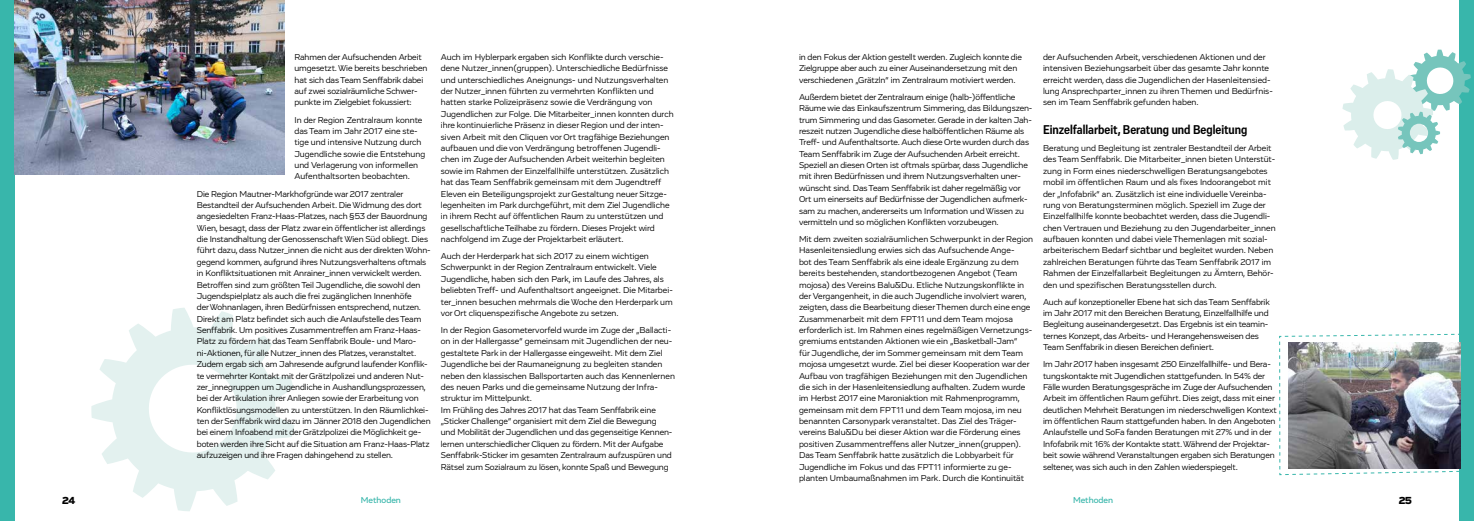
<style>
.page{position:relative;width:1474px;height:521px;background:#fff}
.page>*{position:absolute;margin:0;border:0;box-sizing:border-box;transform-origin:0 0}
.t1{font:700 13.12px "Vito Condensed";color:#000}
.t2{font:900 10.5px "Vito";color:#000}
.t3{font:8.75px/11.4px "Vito";letter-spacing:-.01em;color:#000}
.t4{font:500 8.75px "Vito";color:#38b6ab}
</style>
<div class="page">
<svg style="left:91px;top:308px;width:203px;height:203px"></svg>
<div style="left:1458px;top:0;width:15px;height:521px;background:#38b6ab"></div>
<div style="left:0;top:0;width:15px;height:521px;background:#38b6ab"></div>
<img style="left:15px;top:0;width:269px;height:174px">
<img style="left:1279px;top:333px;width:182px;height:142px">
<svg style="left:1342px;top:50px;width:128px;height:110px"></svg>
<p class="t3" style="left:294px;top:51px;width:134px">Rahmen der Aufsuchenden Arbeit umgesetzt. Wie bereits beschrieben hat sich das Team Senffabrik dabei auf zwei sozialräumliche Schwer&shy;punkte im Zielgebiet fokussiert:</p>
<p class="t3" style="left:294px;top:114px;width:132px">In der Region Zentralraum konnte das Team im Jahr 2017 eine ste&shy;tige und intensive Nutzung durch<br>Jugendliche sowie die Entstehung und Verlagerung von informellen<br>Aufenthaltsorten beobachten.</p>
<p class="t3" style="left:197px;top:188px;width:235px">Die Region Mautner-Markhofgründe war 2017 zentraler Bestandteil der Aufsuchenden Arbeit. Die Widmung des dort angesiedelten Franz-Haas-Platzes, nach §53 der Bauordnung Wien, besagt, dass der Platz zwar ein öffentlicher ist allerdings die Instandhaltung der Genossenschaft Wien Süd obliegt. Dies führt dazu, dass Nutzer_innen die nicht aus der direkten Wohn&shy;gegend kommen, aufgrund ihres Nutzungsverhaltens oftmals in Konfliktsituationen mit Anrainer_innen verwickelt werden.<br>Betroffen sind zum größten Teil Jugendliche, die sowohl den Jugendspielplatz als auch die frei zugänglichen Innenhöfe<br>der Wohnanlagen, ihren Bedürfnissen entsprechend, nutzen.<br>Direkt am Platz befindet sich auch die Anlaufstelle des Team Senffabrik. Um positives Zusammentreffen am Franz-Haas-Platz zu fördern hat das Team Senffabrik Boule- und Maro&shy;ni-Aktionen, für alle Nutzer_innen des Platzes, veranstaltet.<br>Zudem ergab sich am Jahresende aufgrund laufender Konflik&shy;te vermehrter Kontakt mit der Grätzlpolizei und anderen Nut&shy;zer_innegruppen um Jugendliche in Aushandlungsprozessen, bei der Artikulation ihrer Anliegen sowie der Erarbeitung von Konfliktlösungsmodellen zu unterstützen. In den Räumlichkei&shy;ten der Senffabrik wird dazu im Jänner 2018 den Jugendlichen bei einem Infoabend mit der Grätzlpolizei die Möglichkeit ge&shy;boten werden ihre Sicht auf die Situation am Franz-Haas-Platz aufzuzeigen und ihre Fragen dahingehend zu stellen.</p>
<p class="t3" style="left:441px;top:51px;width:234px">Auch im Hyblerpark ergaben sich Konflikte durch verschie&shy;dene Nutzer_innen(gruppen). Unterschiedliche Bedürfnisse und unterschiedliches Aneignungs- und Nutzungsverhalten der Nutzer_innen führten zu vermehrten Konflikten und hatten starke Polizeipräsenz sowie die Verdrängung von Jugendlichen zur Folge. Die Mitarbeiter_innen konnten durch ihre kontinuierliche Präsenz in dieser Region und der inten&shy;siven Arbeit mit den Cliquen vor Ort tragfähige Beziehungen aufbauen und die von Verdrängung betroffenen Jugendli&shy;chen im Zuge der Aufsuchenden Arbeit weiterhin begleiten sowie im Rahmen der Einzelfallhilfe unterstützen. Zusätzlich hat das Team Senffabrik gemeinsam mit dem Jugendtreff Eleven ein Beteiligungsprojekt zur Gestaltung neuer Sitzge&shy;legenheiten im Park durchgeführt, mit dem Ziel Jugendliche in ihrem Recht auf öffentlichen Raum zu unterstützen und gesellschaftliche Teilhabe zu fördern. Dieses Projekt wird nachfolgend im Zuge der Projektarbeit erläutert.</p>
<p class="t3" style="left:441px;top:250px;width:233px">Auch der Herderpark hat sich 2017 zu einem wichtigen Schwerpunkt in der Region Zentralraum entwickelt. Viele Jugendliche, haben sich den Park, im Laufe des Jahres, als beliebten Treff- und Aufenthaltsort angeeignet. Die Mitarbei&shy;ter_innen besuchen mehrmals die Woche den Herderpark um vor Ort cliquenspezifische Angebote zu setzen.</p>
<p class="t3" style="left:441px;top:324px;width:236px">In der Region Gasometervorfeld wurde im Zuge der „Ballacti&shy;on in der Hallergasse“ gemeinsam mit Jugendlichen der neu&shy;gestaltete Park in der Hallergasse eingeweiht. Mit dem Ziel Jugendliche bei der Raumaneignung zu begleiten standen neben den klassischen Ballsportarten auch das Kennenlernen des neuen Parks und die gemeinsame Nutzung der Infra&shy;struktur im Mittelpunkt.<br>Im Frühling des Jahres 2017 hat das Team Senffabrik eine „Sticker Challenge“ organisiert mit dem Ziel die Bewegung<br>und Mobilität der Jugendlichen und das gegenseitige Kennen&shy;lernen unterschiedlicher Cliquen zu fördern. Mit der Aufgabe Senffabrik-Sticker im gesamten Zentralraum aufzuspüren und Rätsel zum Sozialraum zu lösen, konnte Spaß und Bewegung</p>
<p class="t3" style="left:799px;top:51px;width:224px">in den Fokus der Aktion gestellt werden. Zugleich konnte die<br>Zielgruppe aber auch zu einer Auseinandersetzung mit den verschiedenen „Grätzln“ im Zentralraum motiviert werden.</p>
<p class="t3" style="left:799px;top:91px;width:235px">Außerdem bietet der Zentralraum einige (halb-)öffentliche Räume wie das Einkaufszentrum Simmering, das Bildungszen&shy;trum Simmering und das Gasometer. Gerade in der kalten Jah&shy;reszeit nutzen Jugendliche diese halböffentlichen Räume als Treff- und Aufenthaltsorte. Auch diese Orte wurden durch das Team Senffabrik im Zuge der Aufsuchenden Arbeit erreicht.<br>Speziell an diesen Orten ist oftmals spürbar, dass Jugendliche mit ihren Bedürfnissen und ihrem Nutzungsverhalten uner&shy;wünscht sind. Das Team Senffabrik ist daher regelmäßig vor Ort um einerseits auf Bedürfnisse der Jugendlichen aufmerk&shy;sam zu machen, andererseits um Information und Wissen zu vermitteln und so möglichen Konflikten vorzubeugen.</p>
<p class="t3" style="left:799px;top:233px;width:236px">Mit dem zweiten sozialräumlichen Schwerpunkt in der Region Hasenleitensiedlung erwies sich das Aufsuchende Ange-<br>bot des Team Senffabrik als eine ideale Ergänzung zu dem bereits bestehenden, standortbezogenen Angebot (Team mojosa) des Vereins Balu&amp;Du. Etliche Nutzungskonflikte in der Vergangenheit, in die auch Jugendliche involviert waren, zeigten, dass die Bearbeitung dieser Themen durch eine enge Zusammenarbeit mit dem FPT11 und dem Team mojosa erforderlich ist. Im Rahmen eines regelmäßigen Vernetzungs&shy;gremiums entstanden Aktionen wie ein „Basketball-Jam“<br>für Jugendliche, der im Sommer gemeinsam mit dem Team mojosa umgesetzt wurde. Ziel bei dieser Kooperation war der Aufbau von tragfähigen Beziehungen mit den Jugendlichen die sich in der Hasenleitensiedlung aufhalten. Zudem wurde im Herbst 2017 eine Maroniaktion mit Rahmenprogramm, gemeinsam mit dem FPT11 und dem Team mojosa, im neu benannten Carsonypark veranstaltet. Das Ziel des Träger&shy;vereins Balu&amp;Du bei dieser Aktion war die Förderung eines positiven Zusammentreffens aller Nutzer_innen(gruppen).<br>Das Team Senffabrik hatte zusätzlich die Lobbyarbeit für Jugendliche im Fokus und das FPT11 informierte zu ge&shy;planten Umbaumaßnahmen im Park. Durch die Kontinuität</p>
<p class="t3" style="left:1043px;top:51px;width:231px">der Aufsuchenden Arbeit, verschiedenen Aktionen und der intensiven Beziehungsarbeit über das gesamte Jahr konnte erreicht werden, dass die Jugendlichen der Hasenleitensied&shy;lung Ansprechparter_innen zu ihren Themen und Bedürfnis&shy;sen im Team Senffabrik gefunden haben.</p>
<h1 class="t1" style="left:1043px;top:122px;width:206px">Einzelfallarbeit, Beratung und Begleitung</h1>
<p class="t3" style="left:1043px;top:142px;width:234px">Beratung und Begleitung ist zentraler Bestandteil der Arbeit des Team Senffabrik. Die Mitarbeiter_innen bieten Unterstüt&shy;zung in Form eines niederschwelligen Beratungsangebotes mobil im öffentlichen Raum und als fixes Indoorangebot mit der „Infofabrik“ an. Zusätzlich ist eine individuelle Vereinba&shy;rung von Beratungsterminen möglich. Speziell im Zuge der Einzelfallhilfe konnte beobachtet werden, dass die Jugendli&shy;chen Vertrauen und Beziehung zu den Jugendarbeiter_innen aufbauen konnten und dabei viele Themenlagen mit sozial&shy;arbeiterischem Bedarf sichtbar und begleitet wurden. Neben zahlreichen Beratungen führte das Team Senffabrik 2017 im Rahmen der Einzelfallarbeit Begleitungen zu Ämtern, Behör&shy;den und spezifischen Beratungsstellen durch.</p>
<p class="t3" style="left:1043px;top:296px;width:228px">Auch auf konzeptioneller Ebene hat sich das Team Senffabrik im Jahr 2017 mit den Bereichen Beratung, Einzelfallhilfe und Begleitung auseinandergesetzt. Das Ergebnis ist ein teamin&shy;ternes Konzept, das Arbeits- und Herangehensweisen des Team Senffabrik in diesen Bereichen definiert.</p>
<p class="t3" style="left:1043px;top:358px;width:235px">Im Jahr 2017 haben insgesamt 250 Einzelfallhilfe- und Bera&shy;tungskontakte mit Jugendlichen stattgefunden. In 54% der Fälle wurden Beratungsgespräche im Zuge der Aufsuchenden Arbeit im öffentlichen Raum geführt. Dies zeigt, dass mit einer deutlichen Mehrheit Beratungen im niederschwelligen Kontext im öffentlichen Raum stattgefunden haben. In den Angeboten Anlaufstelle und SoFa fanden Beratungen mit 27% und in der Infofabrik mit 16% der Kontakte statt. Während der Projektar&shy;beit sowie während Veranstaltungen ergaben sich Beratungen seltener, was sich auch in den Zahlen wiederspiegelt.</p>
<p class="t2" style="left:62px;top:494px;width:15px">24</p>
<p class="t4" style="left:361px;top:494px;width:42px">Methoden</p>
<p class="t4" style="left:1073px;top:494px;width:42px">Methoden</p>
<p class="t2" style="left:1398px;top:494px;width:15px">25</p>
</div>
